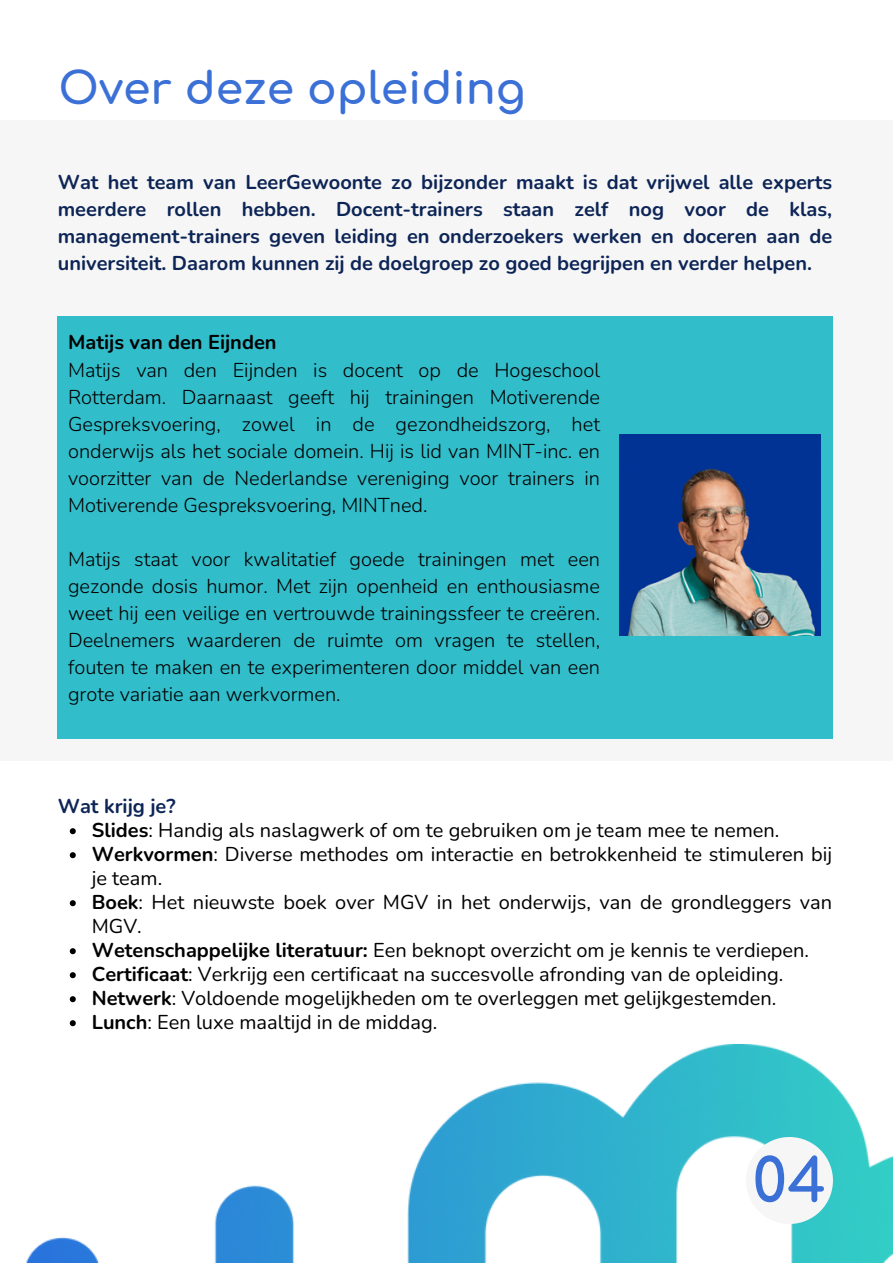
<style>
.page{position:relative;width:893px;height:1263px;background:#fff}
.page>*{position:absolute;margin:0;border:0;box-sizing:border-box;transform-origin:0 0}
.t1{font:700 60px "Comfortaa";color:#3b70d7}
.t2{font:700 44px "Comfortaa";color:#3b70d7}
.t3{font:300 20px/27px "Nunito";color:#000;text-align:justify}
.t4{font:20px/24px "Nunito";color:#000}
.t5{font:700 20px/27px "Nunito";color:#0d2556;text-align:justify}
.t6{font:700 20px "Nunito";color:#000}
.s1{font-weight:700}
</style>
<div class="page">
<div style="left:0;top:120px;width:892px;height:640px;background:#f6f6f6"></div>
<img style="left:26px;top:1044px;width:866px;height:219px">
<div style="left:746px;top:1137px;width:86px;height:87px;background:#f6f6f6;border-radius:50%"></div>
<div style="left:58px;top:316px;width:774px;height:422px;background:#32bdca"></div>
<img style="left:619px;top:435px;width:201px;height:201px">
<svg style="left:70px;top:828px;width:6px;height:6px"></svg>
<svg style="left:70px;top:852px;width:6px;height:6px"></svg>
<svg style="left:70px;top:900px;width:6px;height:6px"></svg>
<svg style="left:70px;top:948px;width:6px;height:6px"></svg>
<svg style="left:70px;top:972px;width:6px;height:6px"></svg>
<svg style="left:70px;top:996px;width:6px;height:6px"></svg>
<svg style="left:70px;top:1020px;width:6px;height:6px"></svg>
<p class="t2" style="left:58px;top:65px;width:468px">Over deze opleiding</p>
<p class="t5" style="left:58px;top:169px;width:775px">Wat het team van LeerGewoonte zo bijzonder maakt is dat vrijwel alle experts meerdere rollen hebben. Docent-trainers staan zelf nog voor de klas, management-trainers geven leiding en onderzoekers werken en doceren aan de universiteit. Daarom kunnen zij de doelgroep zo goed begrijpen en verder helpen.</p>
<p class="t6" style="left:68px;top:328px;width:210px">Matijs van den Eijnden</p>
<h2 class="t3" style="left:68px;top:357px;width:533px">Matijs van den Eijnden is docent op de Hogeschool Rotterdam. Daarnaast geeft hij trainingen Motiverende Gespreksvoering, zowel in de gezondheidszorg, het onderwijs als het sociale domein. Hij is lid van MINT-inc. en voorzitter van de Nederlandse vereniging voor trainers in Motiverende Gespreksvoering, MINTned.</h2>
<p class="t3" style="left:68px;top:546px;width:533px">Matijs staat voor kwalitatief goede trainingen met een gezonde dosis humor. Met zijn openheid en enthousiasme weet hij een veilige en vertrouwde trainingssfeer te creëren.<br>Deelnemers waarderen de ruimte om vragen te stellen, fouten te maken en te experimenteren door middel van een grote variatie aan werkvormen.</p>
<p class="t5" style="left:58px;top:793px;width:119px">Wat krijg je?</p>
<p class="t4" style="left:92px;top:819px;width:689px"><span class="s1">Slides</span>: Handig als naslagwerk of om te gebruiken om je team mee te nemen.</p>
<p class="t4" style="left:92px;top:843px;width:742px"><span class="s1">Werkvormen</span>: Diverse methodes om interactie en betrokkenheid te stimuleren bij je team.</p>
<p class="t4" style="left:92px;top:891px;width:742px"><span class="s1">Boek</span>: Het nieuwste boek over MGV in het onderwijs, van de grondleggers van<br>MGV.</p>
<p class="t4" style="left:92px;top:939px;width:719px"><span class="s1">Wetenschappelijke literatuur:</span> Een beknopt overzicht om je kennis te verdiepen.</p>
<p class="t4" style="left:92px;top:963px;width:693px"><span class="s1">Certificaat</span>: Verkrijg een certificaat na succesvolle afronding van de opleiding.</p>
<p class="t4" style="left:92px;top:987px;width:686px"><span class="s1">Netwerk</span>: Voldoende mogelijkheden om te overleggen met gelijkgestemden.</p>
<p class="t4" style="left:92px;top:1011px;width:347px"><span class="s1">Lunch</span>: Een luxe maaltijd in de middag.</p>
<h2 class="t1" style="left:752px;top:1149px;width:75px">04</h2>
</div>
